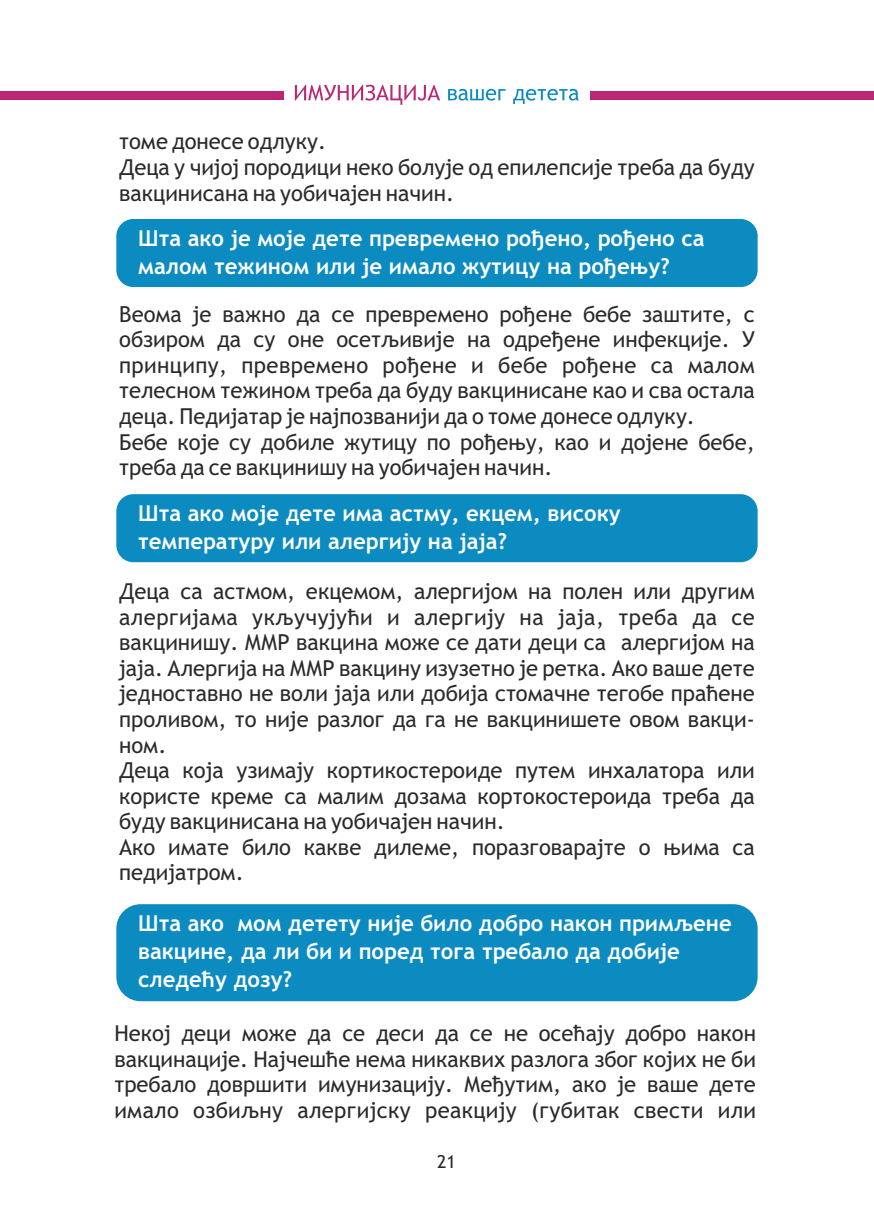
<style>
.page{position:relative;width:874px;height:1225px;background:#fff}
.page>*{position:absolute;margin:0;border:0;box-sizing:border-box;transform-origin:0 0}
.t1{font:22px/25.6px "Trebuchet MS";color:#2b2a29}
.t2{font:700 22px/27.6px "Trebuchet MS";color:#fefefe}
.t3{font:18px "Trebuchet MS";color:#2b2a29}
</style>
<div class="page">
<div style="left:116px;top:219px;width:641px;height:68px;background:#0b8bc0;border-radius:17px"></div>
<div style="left:116px;top:494px;width:641px;height:68px;background:#0b8bc0;border-radius:17px"></div>
<div style="left:0;top:91px;width:283px;height:9px;background:#b92775"></div>
<div style="left:590px;top:91px;width:283px;height:9px;background:#b92775"></div>
<svg style="left:295px;top:85px;width:145px;height:20px"></svg>
<svg style="left:448px;top:89px;width:130px;height:15px"></svg>
<div style="left:116px;top:904px;width:641px;height:97px;background:#0b8bc0;border-radius:24px"></div>
<p class="t1" style="left:119px;top:131px;width:636px">томе донесе одлуку.<br>Деца у чијој породици неко болује од епилепсије треба да буду вакцинисана на уобичајен начин.</p>
<p class="t2" style="left:138px;top:226px;width:567px">Шта ако је моје дете превремено рођено, рођено са малом тежином или је имало жутицу на рођењу?</p>
<p class="t1" style="left:119px;top:303px;width:636px">Веома је важно да се превремено рођене бебе заштите, с обзиром да су оне осетљивије на одређене инфекције. У принципу, превремено рођене и бебе рођене са малом телесном тежином треба да буду вакцинисане као и сва остала деца. Педијатар је најпозванији да о томе донесе одлуку.<br>Бебе које су добиле жутицу по рођењу, као и дојене бебе, треба да се вакцинишу на уобичајен начин.</p>
<p class="t2" style="left:138px;top:502px;width:483px">Шта ако моје дете има астму, екцем, високу температуру или алергију на јаја?</p>
<p class="t1" style="left:119px;top:580px;width:636px">Деца са астмом, екцемом, алергијом на полен или другим алергијама укључујући и алергију на јаја, треба да се вакцинишу. ММР вакцина може се дати деци са алергијом на јаја. Алергија на ММР вакцину изузетно је ретка. Ако ваше дете једноставно не воли јаја или добија стомачне тегобе праћене проливом, то није разлог да га не вакцинишете овом вакци&shy;ном.<br>Деца која узимају кортикостероиде путем инхалатора или користе креме са малим дозама кортокостероида треба да буду вакцинисана на уобичајен начин.<br>Ако имате било какве дилеме, поразговарајте о њима са педијатром.</p>
<p class="t2" style="left:138px;top:911px;width:594px">Шта ако мом детету није било добро након примљене вакцине, да ли би и поред тога требало да добије следећу дозу?</p>
<p class="t1" style="left:114px;top:1022px;width:643px;text-align:justify">Некој деци може да се деси да се не осећају добро након вакцинације. Најчешће нема никаквих разлога због којих не би требало довршити имунизацију. Међутим, ако је ваше дете имало озбиљну алергијску реакцију (губитак свести или</p>
<p class="t3" style="left:437px;top:1155px;width:20px">21</p>
</div>
